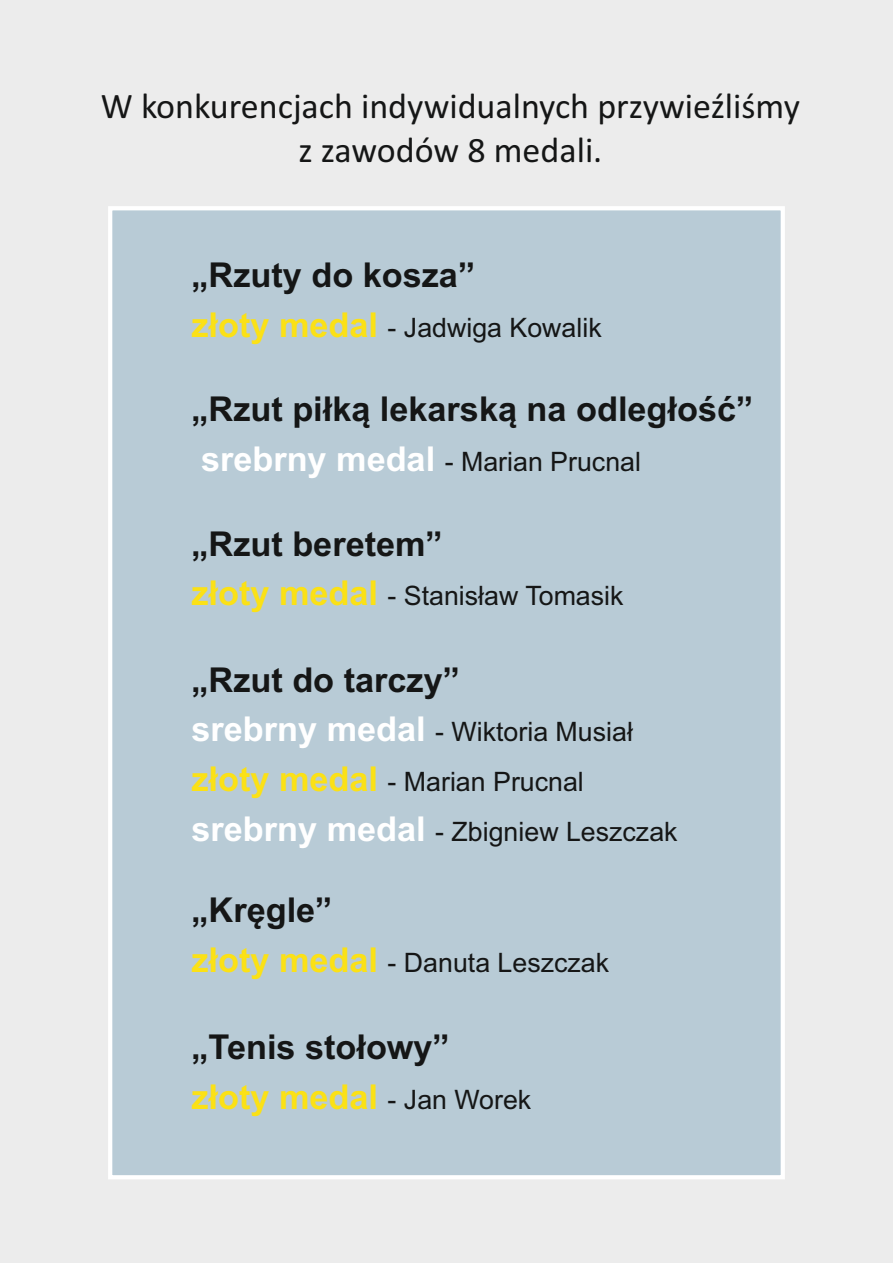
<style>
.page{position:relative;width:893px;height:1263px;background:#ececec}
.page>*{position:absolute;margin:0;border:0;box-sizing:border-box;transform-origin:0 0}
.t1{font:36px/44px "Calibri";color:#151616;text-align:center}
.t2{font:700 34.2px/49.8px "Arial";color:#151616}
.t3{font:26.7px/49.8px "Arial";color:#151616}
.s1{font-weight:700;font-size:34.2px;color:#fbe116}
.s2{font-weight:700;font-size:34.2px;color:#fff}
.s3{color:#fbe116}
.s4{font-weight:400;font-size:26.7px}
</style>
<div class="page">
<div style="left:108px;top:206px;width:677px;height:973px;background:#b8cbd6"></div>
<h1 class="t1" style="left:101px;top:87px;width:701px">W konkurencjach indywidualnych przywieźliśmy z zawodów 8 medali.</h1>
<p class="t2" style="left:191px;top:254px;width:285px">„Rzuty do kosza”</p>
<p class="t3" style="left:191px;top:305px;width:412px"><span class="s1">złoty medal</span> - Jadwiga Kowalik</p>
<p class="t2" style="left:191px;top:387px;width:563px">„Rzut piłką lekarską na odległość”</p>
<p class="t3" style="left:201px;top:439px;width:441px"><span class="s2">srebrny medal</span> - Marian Prucnal</p>
<p class="t2" style="left:191px;top:522px;width:253px">„Rzut beretem”</p>
<p class="t3" style="left:191px;top:574px;width:434px"><span class="s1">złoty medal</span> - Stanisław Tomasik</p>
<p class="t2" style="left:191px;top:658px;width:270px">„Rzut do tarczy”</p>
<p class="t3" style="left:191px;top:709px;width:488px"><span class="s2">srebrny medal</span> - Wiktoria Musiał <span class="s1">złoty medal</span> - Marian Prucnal <span class="s2">srebrny medal</span> - Zbigniew Leszczak</p>
<p class="t2" style="left:191px;top:888px;width:142px">„Kręgle”</p>
<p class="t3" style="left:191px;top:940px;width:419px"><span class="s1">złoty medal</span> - Danuta Leszczak</p>
<p class="t2" style="left:191px;top:1025px;width:341px">„Tenis stołowy” <span class="s3">złoty medal</span> <span class="s4">- Jan Worek</span></p>
</div>
